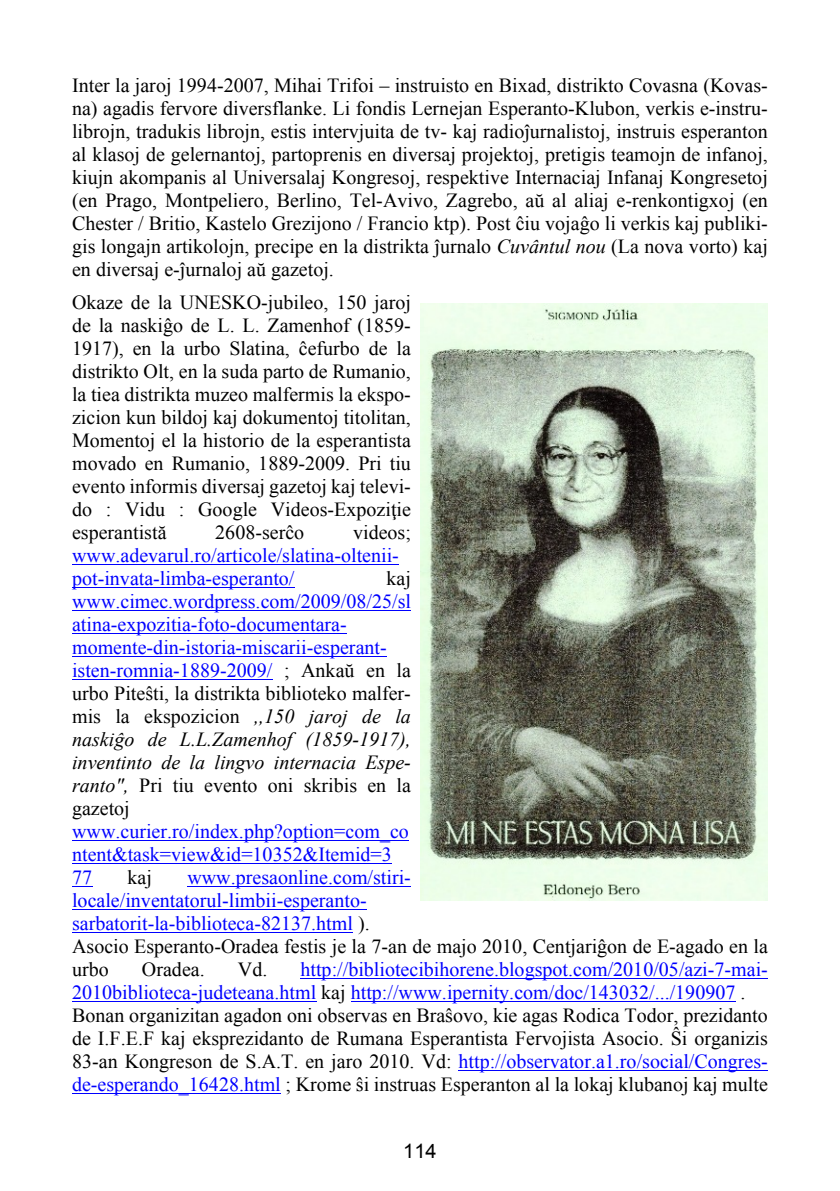
<style>
.page{position:relative;width:840px;height:1191px;background:#fff}
.page>*{position:absolute;margin:0;border:0;box-sizing:border-box;transform-origin:0 0}
.t1{font:20px/23px "Times New Roman";color:#000;text-align:justify}
.t2{font:20px/23px "Times New Roman";color:#00f}
.t3{font:20px "Arial";color:#000}
.s1{font-style:italic}
.s2{color:#000}
.s3{font-style:italic;color:#000}
.s4{color:#00f}
</style>
<div class="page">
<hr style="left:72px;top:564px;width:327px;height:1px;background:#00f">
<hr style="left:72px;top:587px;width:222px;height:1px;background:#00f">
<hr style="left:72px;top:610px;width:339px;height:1px;background:#00f">
<hr style="left:72px;top:633px;width:274px;height:1px;background:#00f">
<hr style="left:72px;top:656px;width:314px;height:1px;background:#00f">
<hr style="left:72px;top:679px;width:200px;height:1px;background:#00f">
<hr style="left:72px;top:840px;width:336px;height:1px;background:#00f">
<hr style="left:72px;top:863px;width:320px;height:1px;background:#00f">
<svg style="left:72px;top:886px;width:20px;height:1px"></svg>
<hr style="left:187px;top:886px;width:224px;height:1px;background:#00f">
<hr style="left:72px;top:909px;width:294px;height:1px;background:#00f">
<hr style="left:72px;top:932px;width:281px;height:1px;background:#00f">
<hr style="left:300px;top:978px;width:467px;height:1px;background:#00f">
<hr style="left:72px;top:1001px;width:244px;height:1px;background:#00f">
<hr style="left:350px;top:1001px;width:385px;height:1px;background:#00f">
<hr style="left:458px;top:1070px;width:309px;height:1px;background:#00f">
<hr style="left:72px;top:1093px;width:209px;height:1px;background:#00f">
<img style="left:420px;top:304px;width:347px;height:596px">
<p class="t1" style="left:72px;top:76px;width:697px">Inter la jaroj 1994-2007, Mihai Trifoi instruisto en Bixad, distrikto Covasna (Kovas&shy;na) agadis fervore diversflanke. Li fondis Lernejan Esperanto-Klubon, verkis e-instru&shy;librojn, tradukis librojn, estis intervjuita de tv- kaj radioĵurnalistoj, instruis esperanton al klasoj de gelernantoj, partoprenis en diversaj projektoj, pretigis teamojn de infanoj, kiujn akompanis al Universalaj Kongresoj, respektive Internaciaj Infanaj Kongresetoj (en Prago, Montpeliero, Berlino, Tel-Avivo, Zagrebo, aŭ al aliaj e-renkontigxoj (en Chester / Britio, Kastelo Grezijono / Francio ktp). Post ĉiu vojaĝo li verkis kaj publiki&shy;gis longajn artikolojn, precipe en la distrikta ĵurnalo <span class="s1">Cuvântul nou</span> (La nova vorto) kaj en diversaj e-ĵurnaloj aŭ gazetoj.</p>
<p class="t1" style="left:72px;top:293px;width:340px">Okaze de la UNESKO-jubileo, 150 jaroj de la naskiĝo de L. L. Zamenhof (1859- 1917), en la urbo Slatina, ĉefurbo de la distrikto Olt, en la suda parto de Rumanio, la tiea distrikta muzeo malfermis la ekspo&shy;zicion kun bildoj kaj dokumentoj titolitan, Momentoj el la historio de la esperantista movado en Rumanio, 1889-2009. Pri tiu evento informis diversaj gazetoj kaj televi&shy;do : Vidu : Google Videos-Expoziþie esperantistă</p>
<p class="t1" style="left:215px;top:523px;width:90px">2608-serĉo</p>
<p class="t1" style="left:353px;top:523px;width:59px">videos;</p>
<p class="t2" style="left:72px;top:545px;width:328px">www.adevarul.ro/articole/slatina-oltenii&shy;pot-invata-limba-esperanto/</p>
<p class="t1" style="left:386px;top:568px;width:26px">kaj</p>
<p class="t2" style="left:72px;top:591px;width:340px">www.cimec.wordpress.com/2009/08/25/sl atina-expozitia-foto-documentara&shy;momente-din-istoria-miscarii-esperant&shy;isten-romnia-1889-2009/ <span class="s2">; Ankaŭ en la urbo Piteŝti, la distrikta biblioteko malfer&shy;mis la ekspozicion</span> <span class="s3">,,150 jaroj de la naskiĝo de L.L.Zamenhof (1859-1917), inventinto de la lingvo internacia Espe&shy;ranto",</span> <span class="s2">Pri tiu evento oni skribis en la gazetoj</span></p>
<p class="t2" style="left:72px;top:821px;width:338px">www.curier.ro/index.php?option=com_co ntent&amp;task=view&amp;id=10352&amp;Itemid=3<br>77</p>
<p class="t1" style="left:127px;top:867px;width:26px">kaj</p>
<p class="t2" style="left:72px;top:867px;width:697px;text-indent:115px">www.presaonline.com/stiri-<br>locale/inventatorul-limbii-esperanto-<br>sarbatorit-la-biblioteca-82137.html <span class="s2">).<br>Asocio Esperanto-Oradea festis je la 7-an de majo 2010, Centjariĝon de E-agado en la urbo</span></p>
<p class="t1" style="left:72px;top:959px;width:697px;text-align:left;text-indent:166px">Vd. <span class="s4">http://bibliotecibihorene.blogspot.com/2010/05/azi-7-mai-2010biblioteca-judeteana.html</span> kaj <span class="s4">http://www.ipernity.com/doc/143032/.../190907</span> .<br>Bonan organizitan agadon oni observas en Braŝovo, kie agas Rodica Todor, prezidanto de I.F.E.F kaj eksprezidanto de Rumana Esperantista Fervojista Asocio. Ŝi organizis 83-an Kongreson de S.A.T. en jaro 2010. Vd: <span class="s4">http://observator.a1.ro/social/Congres&shy;de-esperando_16428.html</span> ; Krome ŝi instruas Esperanton al la lokaj klubanoj kaj multe</p>
<p class="t1" style="left:142px;top:959px;width:64px">Oradea.</p>
<p class="t3" style="left:403px;top:1143px;width:35px">114</p>
</div>
